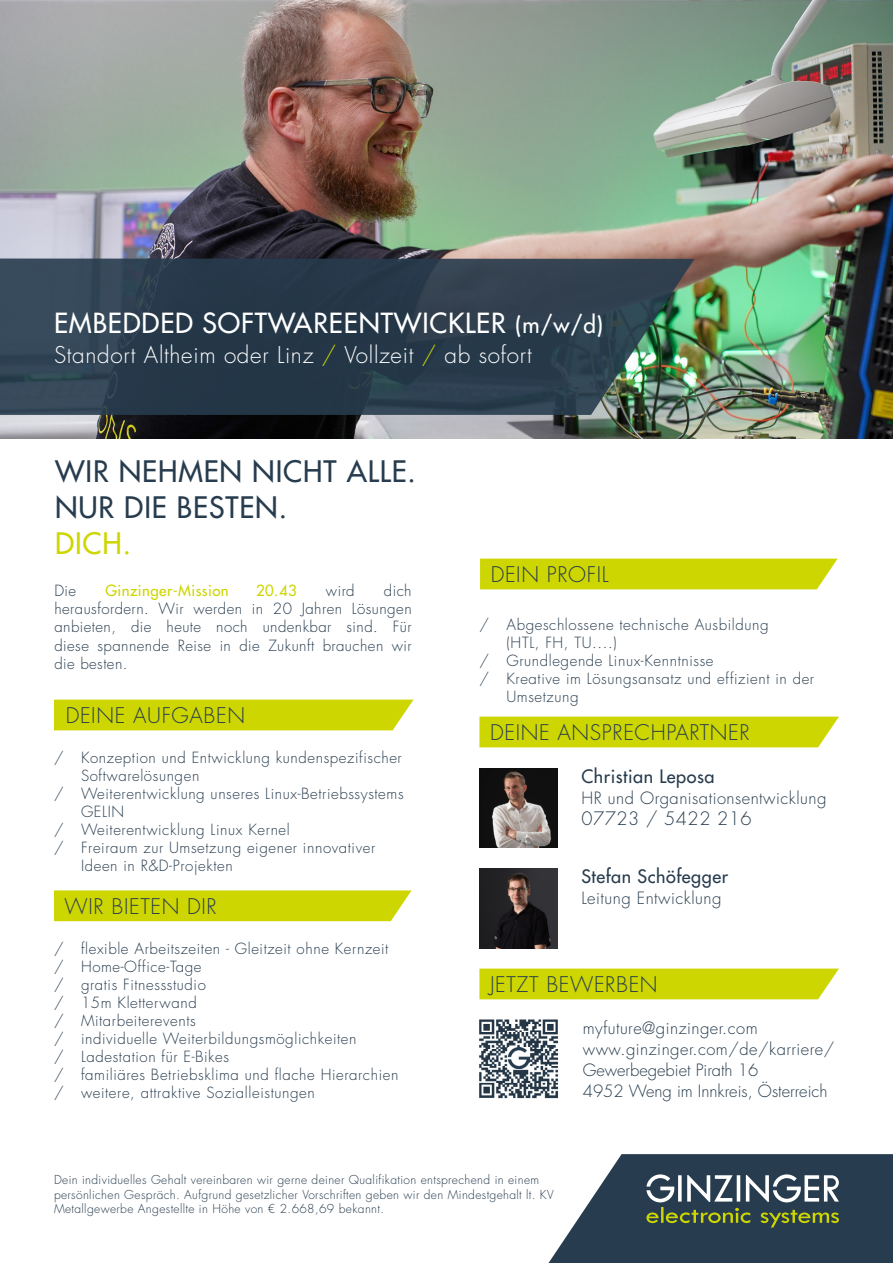
<style>
.page{position:relative;width:893px;height:1263px;background:#fff}
.page>*{position:absolute;margin:0;border:0;box-sizing:border-box;transform-origin:0 0}
.t1{font:500 28.8px/36px "Futura Std";letter-spacing:.03em;color:#273c4e}
.t2{font:500 28.8px "Futura Std";color:#cdd600}
.t3{font:500 27px "Futura Std";letter-spacing:.03em;color:#fff}
.t4{font:300 22.5px "Futura Std";letter-spacing:.03em;color:#fff}
.t5{font:300 21px "Futura Std";letter-spacing:.03em;color:#273c4e}
.t6{font:500 18px "Futura Std";letter-spacing:.03em;color:#273c4e}
.t7{font:300 18px "Futura Std";letter-spacing:.03em;color:#273c4e}
.t8{font:300 16.5px/21px "Futura Std";color:#273c4e}
.t9{font:300 16.5px "Futura Std";letter-spacing:.03em;color:#273c4e}
.t10{font:300 15px/18px "Futura Std";letter-spacing:.04em;color:#273c4e;text-align:justify}
.t11{font:500 15px "Futura Std";letter-spacing:.03em;color:#cdd600}
.t12{font:300 12px/14.4px "Futura Std";letter-spacing:.03em;color:#273c4e}
.s1{font-size:22.5px}
.s2{color:#cdd600}
</style>
<div class="page">
<img style="left:0;top:0;width:893px;height:438px">
<div style="left:54px;top:700px;width:360px;height:30px;background:#cdd600"></div>
<div style="left:480px;top:559px;width:358px;height:30px;background:#cdd600"></div>
<div style="left:54px;top:890px;width:358px;height:31px;background:#cdd600"></div>
<div style="left:479px;top:717px;width:360px;height:30px;background:#cdd600"></div>
<svg style="left:549px;top:1154px;width:344px;height:109px;background:#4c5e68"></svg>
<img style="left:479px;top:768px;width:78px;height:80px">
<img style="left:479px;top:869px;width:78px;height:79px">
<div style="left:479px;top:968px;width:360px;height:31px;background:#cdd600"></div>
<svg style="left:0;top:258px;width:694px;height:157px;background:#304450"></svg>
<img style="left:479px;top:1019px;width:80px;height:80px">
<img style="left:508px;top:1048px;width:21px;height:20px">
<h2 class="t3" style="left:54px;top:309px;width:551px">EMBEDDED SOFTWAREENTWICKLER <span class="s1">(m/w/d)</span></h2>
<h3 class="t4" style="left:54px;top:342px;width:479px">Standort Altheim oder Linz <span class="s2">/</span> Vollzeit <span class="s2">/</span> ab sofort</h3>
<h1 class="t1" style="left:55px;top:455px;width:362px">WIR NEHMEN NICHT ALLE.<br>NUR DIE BESTEN.</h1>
<h1 class="t2" style="left:55px;top:529px;width:78px">DICH.</h1>
<p class="t10" style="left:54px;top:582px;width:23px">Die</p>
<p class="t11" style="left:105px;top:583px;width:125px">Ginzinger-Mission</p>
<p class="t11" style="left:256px;top:583px;width:42px">20.43</p>
<p class="t10" style="left:326px;top:582px;width:30px">wird</p>
<p class="t10" style="left:54px;top:582px;width:359px;text-indent:329px">dich herausfordern. Wir werden in 20 Jahren Lösungen anbieten, die heute noch undenkbar sind. Für diese spannende Reise in die Zukunft brauchen wir die besten.</p>
<h3 class="t5" style="left:66px;top:704px;width:181px">DEINE AUFGABEN</h3>
<p class="t10" style="left:54px;top:749px;width:349px">/ Konzeption und Entwicklung kundenspezifischer</p>
<p class="t10" style="left:81px;top:767px;width:120px">Softwarelösungen</p>
<p class="t10" style="left:54px;top:785px;width:351px">/ Weiterentwicklung unseres Linux-Betriebssystems</p>
<p class="t10" style="left:81px;top:803px;width:45px">GELIN</p>
<p class="t10" style="left:54px;top:821px;width:237px">/ Weiterentwicklung Linux Kernel</p>
<p class="t10" style="left:54px;top:839px;width:323px">/ Freiraum zur Umsetzung eigener innovativer</p>
<p class="t10" style="left:81px;top:857px;width:153px">Ideen in R&amp;D-Projekten</p>
<h3 class="t5" style="left:65px;top:894px;width:154px">WIR BIETEN DIR</h3>
<p class="t10" style="left:54px;top:940px;width:346px;text-align:left">/ flexible Arbeitszeiten - Gleitzeit ohne Kernzeit / Home-Office-Tage<br>/ gratis Fitnessstudio<br>/ 15m Kletterwand<br>/ Mitarbeiterevents<br>/ individuelle Weiterbildungsmöglichkeiten<br>/ Ladestation für E-Bikes<br>/ familiäres Betriebsklima und flache Hierarchien / weitere, attraktive Sozialleistungen</p>
<h3 class="t5" style="left:491px;top:563px;width:119px">DEIN PROFIL</h3>
<p class="t10" style="left:479px;top:616px;width:291px">/ Abgeschlossene technische Ausbildung</p>
<p class="t10" style="left:506px;top:634px;width:112px">(HTL, FH, TU....)</p>
<p class="t10" style="left:479px;top:652px;width:236px">/ Grundlegende Linux-Kenntnisse</p>
<p class="t10" style="left:479px;top:670px;width:336px">/ Kreative im Lösungsansatz und effizient in der</p>
<p class="t10" style="left:506px;top:688px;width:74px">Umsetzung</p>
<h3 class="t5" style="left:490px;top:721px;width:261px">DEINE ANSPRECHPARTNER</h3>
<p class="t6" style="left:581px;top:767px;width:135px">Christian Leposa</p>
<p class="t9" style="left:581px;top:789px;width:246px">HR und Organisationsentwicklung</p>
<p class="t7" style="left:581px;top:808px;width:172px">07723 / 5422 216</p>
<p class="t6" style="left:581px;top:868px;width:148px">Stefan Schöfegger</p>
<p class="t9" style="left:581px;top:889px;width:141px">Leitung Entwicklung</p>
<h3 class="t5" style="left:490px;top:973px;width:169px">JETZT BEWERBEN</h3>
<p class="t8" style="left:583px;top:1017px;width:253px">myfuture@ginzinger.com www.ginzinger.com/de/karriere/<br>Gewerbegebiet Pirath 16<br>4952 Weng im Innkreis, Österreich</p>
<p class="t12" style="left:54px;top:1173px;width:501px">Dein individuelles Gehalt vereinbaren wir gerne deiner Qualifikation entsprechend in einem persönlichen Gespräch. Aufgrund gesetzlicher Vorschriften geben wir den Mindestgehalt lt. KV<br>Metallgewerbe Angestellte in Höhe von € 2.668,69 bekannt.</p>
</div>
